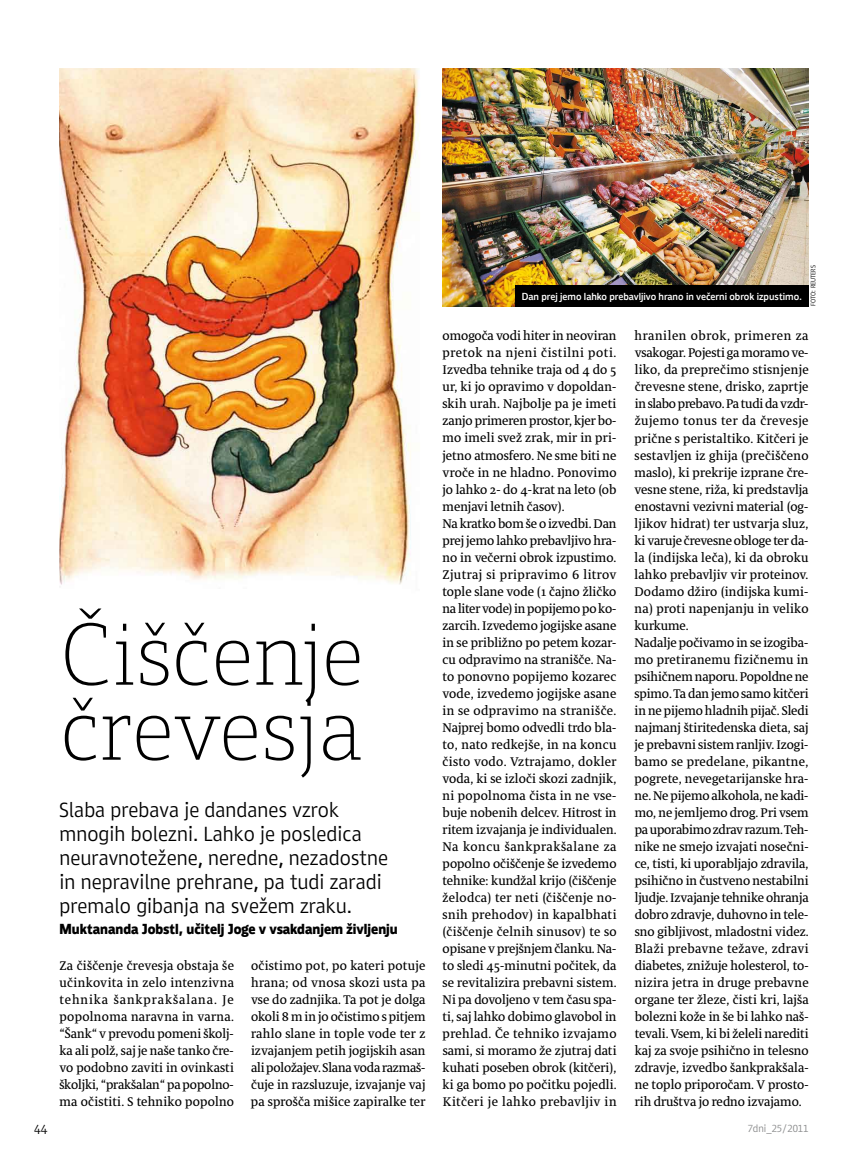
<style>
.page{position:relative;width:851px;height:1153px;background:#fff}
.page>*{position:absolute;margin:0;border:0;box-sizing:border-box;transform-origin:0 0}
.t1{font:300 90px/75px "Toti Slab";letter-spacing:-.015em;color:#000}
.t2{font:21px/24px "Toti Mali";color:#000}
.t3{font:800 15px "Toti Sans";color:#000}
.t4{font:13.5px "Toti Mali";color:#000}
.t5{font:12.75px/17px "Toti Serif";color:#000;text-align:justify}
.t6{font:700 10.5px "Toti Sans";color:#fff}
.t7{font:10.5px "Toti Mali";color:#878889}
.t8{font:6.75px "Toti Mali";color:#000}
</style>
<div class="page">
<img style="left:60px;top:68px;width:360px;height:517px">
<img style="left:442px;top:68px;width:366px;height:238px">
<div style="left:515px;top:285px;width:293px;height:21px;background:#000"></div>
<h1 class="t1" style="left:60px;top:616px;width:306px">Čiš-če-nje čre-ves-ja</h1>
<h2 class="t2" style="left:60px;top:796px;width:330px">Sla-ba pre-ba-va je dan-da-nes vzrok mno-gih bo-le-zni. Lah-ko je po-sle-di-ca ne-u-rav-no-te-že-ne, ne-red-ne, ne-za-dost-ne in ne-pra-vil-ne pre-hra-ne, pa tu-di za-ra-di pre-ma-lo gi-ba-nja na sve-žem zra-ku.</h2>
<p class="t3" style="left:60px;top:919px;width:334px">Muk-ta-nan-da Job-stl, uči-telj Jo-ge v vsak-da-njem živ-lje-nju</p>
<p class="t5" style="left:60px;top:956px;width:176px">Za čiš-če-nje čre-ves-ja obsta-ja še učin-ko-vi-ta in ze-lo inten-ziv-na teh-ni-ka šank-prak-š</p>
<p class="t5" style="left:59px;top:990px;width:176px;text-indent:119px">a-la-na. Je po-pol-no-ma na-rav-na in var-na. “Šank“ v pre-vo-du po-me-ni školj&shy;ka ali polž, saj je na-še tan-ko čre&shy;vo po-dob-no za-vi-ti in ovin-ka-sti školj-ki, “prak-ša-lan“ pa po-pol-no&shy;ma oči-sti-ti. S teh-ni-ko po-pol-no</p>
<p class="t5" style="left:251px;top:956px;width:176px">oči-sti-mo pot, po ka-te-ri po-tu-je hra-na; od vno-sa sko-zi usta pa vse do zad-nji-ka. Ta pot je dol-ga oko-li 8 m in jo oči-sti-mo s pit-jem rah-lo sla-ne in top-le vo-de ter z izva-ja-njem pe-tih jo-gij-skih asan ali po-lo-ža-jev. Sla-na vo-da raz-maš&shy;ču-je in raz-slu-zu-je, izva-ja-nje vaj pa sproš-ča mi-ši-ce za-pi-ral-ke ter</p>
<p class="t6" style="left:521px;top:290px;width:282px">Dan prej je-mo lah- ko pre-bav-lji-vo hra-no in ve-čer-ni obrok izpu-sti- mo.</p>
<p class="t8" style="left:809px;top:306px;width:42px;rotate:-90deg">Fo-to: reuters</p>
<p class="t5" style="left:442px;top:327px;width:175px">omo-go-ča vo-di hi-ter in ne-o-vi-ran pre-tok na nje-ni či-stil-ni po-ti.<br>Izved-ba</p>
<p class="t5" style="left:442px;top:361px;width:175px;text-align:left;text-indent:48px">teh-ni-ke tra-ja od 4 do 5 ur, ki jo opra-vi-mo v do-pol-dan&shy;skih urah. Naj-b o-lje pa je ime-ti za-njo pri-me-ren pro-stor, kjer bo&shy;mo ime-li svež zrak, mir in pri&shy;jet-no atmos-fe-ro. Ne sme bi-ti ne vro-če in ne hlad-no. Po-no-vi-mo jo lah-ko 2- do 4-krat na le-to (ob me-nja-vi let-nih ča-sov).<br>Na krat-ko bom še o izved-bi. Dan prej je-mo lah-ko pre-bav-</p>
<p class="t5" style="left:442px;top:531px;width:176px;text-indent:125px">lji-vo hra&shy;no in ve-čer-ni obrok izpu-sti-mo.<br>Zju-traj si pri-pra-vi-mo 6 li-trov top-le sla-ne vo-de (1 čaj-no žlič-ko na li-ter vo-de) in po-pi-je-mo po ko&shy;zar-cih. Izve-de-mo jo-gij-ske asa-ne in se prib-liž-no po pe-tem ko-zar&shy;cu odpra-vi-mo na stra-niš-če. Na&shy;to po-nov-no po-pi-je-mo ko-za-rec vo-de, izve-de-mo jo-gij-ske asa-ne in se odpra-vi-mo na stra-niš-če.<br>Naj-prej bo-mo odved-li tr-do bla&shy;to, na-to red-kej-še, in na kon-cu či-sto vo-do. Vztra-ja-mo, do-kler vo-da, ki se izlo-či sko-zi zad-njik, ni po-pol-no-ma či-sta in ne vse&shy;bu-je no-be-nih del-cev. Hi-trost in ri-tem izva-ja-nja je indi-vi-dua-len.<br>Na kon-cu šank-prak-ša-la-ne za po-pol-no očiš-če-nje še izve-de-mo teh-ni-ke: kund-žal kri-jo (čiš-če-nje že-lod-ca) ter ne-ti (čiš-če-nje no&shy;snih pre-ho-dov) in ka-palb-ha-ti (čiš-če-nje čel-nih si-nu-sov) te so opi-sa-ne v prejš-njem član-ku. Na&shy;to sle-di 45-mi-nut-ni po-či-tek, da se re-vi-ta-li-zi-ra pre-bav-</p>
<p class="t5" style="left:442px;top:973px;width:175px;text-indent:119px">ni si-stem.<br>Ni pa do-vo-lje-no v tem ča-su spa&shy;ti, saj lah-ko do-bi-mo gla-vo-bol in preh-lad. Če teh-ni-ko izva-ja-mo sa-mi, si mo-ra-mo že zju-traj da-ti ku-ha-ti po-se-ben obrok (kit-če-ri), ki ga bo-mo po po-čit-ku po-jed-li.<br>Kit-če-ri je lah-ko pre-bav-</p>
<p class="t5" style="left:581px;top:1092px;width:37px">ljiv in</p>
<p class="t5" style="left:634px;top:327px;width:175px">hra-ni-len obrok, pri-me-ren za vsa-ko-gar. Po-je- sti ga mo-ra-mo ve&shy;li-ko, da pre-pre-či-mo stis-nje-nje čre-ve-sne ste-ne, dri-sko, zapr-tje in sla-bo pre-b a-vo. Pa tu-di da vzdr&shy;žu-je-mo to-nus ter da čre-ves-je prič-ne s pe-ri-stal-ti-ko. Kit-če-ri je se-stav-ljen iz ghi-ja (pre-čiš-če-no ma-slo), ki pre-kri-je izpra-ne čre&shy;ve-sne ste-ne, ri-ža, ki pred-stav-lja eno-stav-ni ve-ziv-ni ma-te-ri-al (og&shy;lji-kov hi-drat) ter ustvar-ja sluz, ki va-ru-je čre-ve-sne oblo-ge ter da&shy;la (in-dij-ska le-ča), ki da obro-ku lah-ko pre-bav-</p>
<p class="t5" style="left:634px;top:565px;width:175px;text-align:left;text-indent:75px">ljiv vir pro-te-i-nov.<br>Do-da-mo dži-ro (in-dij-ska ku-mi&shy;na) pro-ti na-pe-nja-nju in ve-li-ko kur-ku-me.<br>Na-da-lje po-či-va-mo in se izo-gi-ba&shy;mo pre-ti-ra-ne-mu fi-zič-ne-mu in psi-hič-nem na-po-ru. Po-pol-dne ne spi-mo. Ta dan je-mo sa-mo kit-če-ri in ne pi-je-mo hlad-nih pi-jač. Sle-di naj-manj šti-ri-te-den-ska die-ta, saj je pre-bav-</p>
<p class="t5" style="left:634px;top:735px;width:176px;text-indent:50px">ni si-stem ran-ljiv. Izo-gi&shy;ba-mo se pre-de-la-ne, pi-kant-ne, po-gre-te, ne-ve-ge-ta-ri-jan-ske hra&shy;ne. Ne pi-je-mo alko-ho-la, ne ka-di&shy;mo, ne jem-lje-mo drog. Pri vsem pa upo-ra-bi-mo zdrav ra-zum. Teh&shy;ni-ke ne sme-jo izva-ja-ti no-seč-ni&shy;ce, ti-sti, ki upo-rab-lja-jo zdra-vi-la, psi-hič-no in čust-ve-no ne-sta-bil-ni ljud-je. Izva-ja-nje teh-ni-ke ohra-nja do-bro zdrav-je, du-hov-no in te-le&shy;sno gib-lji-vost, mla-dost-ni vi-dez.<br>Bla-ži pre-bav-</p>
<p class="t5" style="left:634px;top:939px;width:175px;text-indent:74px">ne te- ža-ve, zdra-vi dia-be-tes, zni-žu-je ho-le-ste-rol, to&shy;ni-zi-ra je-tra in dru-ge pre-bav-</p>
<p class="t5" style="left:794px;top:973px;width:16px">ne</p>
<p class="t5" style="left:634px;top:990px;width:175px;text-align:left">orga-ne ter žle-ze, či-sti kri, laj-ša bo-le-zni ko-že in še bi lah-ko naš&shy;te-va-li. Vsem, ki bi že-le-li na-re-di-ti kaj za svo-je psi-hič-no in te-le-sno zdrav-je, izved-bo</p>
<p class="t5" style="left:634px;top:1058px;width:175px;text-indent:95px">šank-prak-ša-la&shy;ne top-lo pri-po-ro-čam. V pro-sto&shy;rih društ-va jo red-no izva-ja-mo.</p>
<p class="t4" style="left:34px;top:1121px;width:15px">44</p>
<p class="t7" style="left:747px;top:1121px;width:62px">7dni_25/2011</p>
</div>
